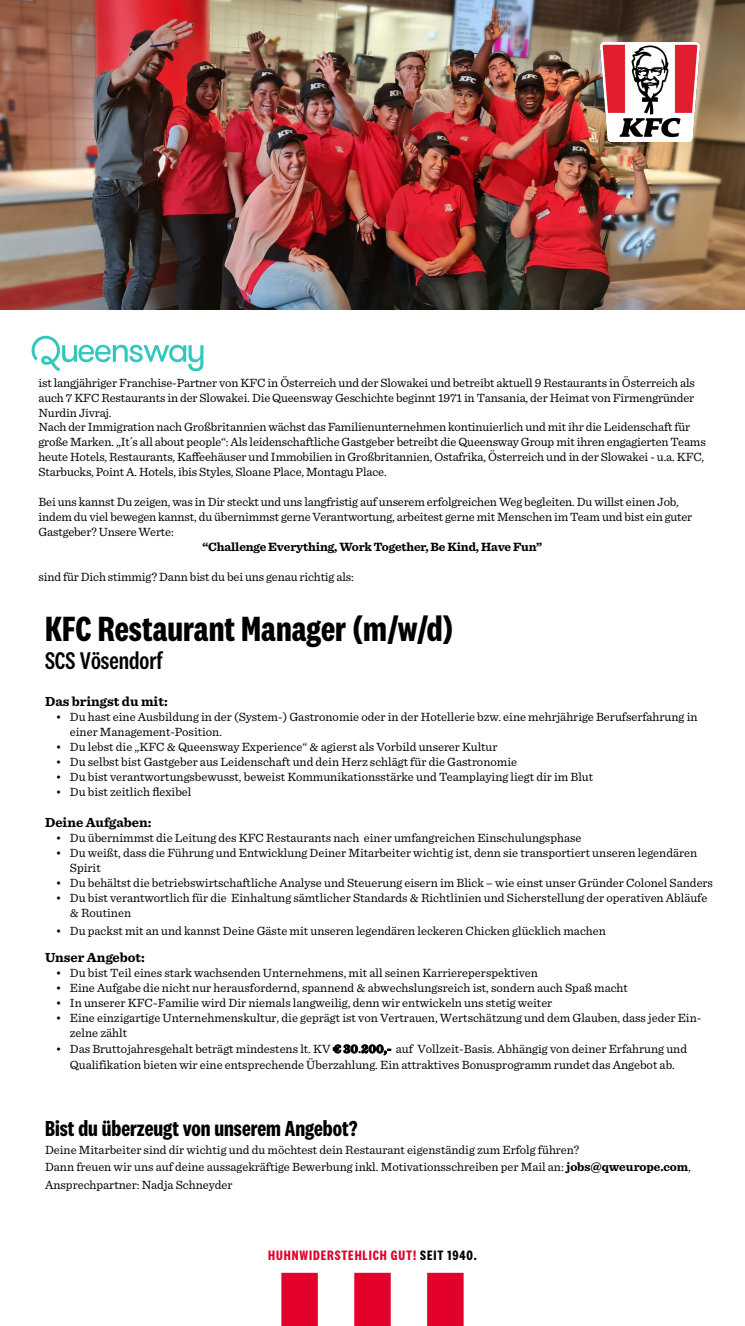
<style>
.page{position:relative;width:745px;height:1326px;background:#fff}
.page>*{position:absolute;margin:0;border:0;box-sizing:border-box;transform-origin:0 0}
.t1{font:700 36.25px "National 2 Condensed";color:#000}
.t2{font:500 25px "National 2 Condensed";color:#000}
.t3{font:700 22.5px "National 2 Condensed";color:#000}
.t4{font:700 14.12px "National 2 Condensed";letter-spacing:.065em;color:#e3002b}
.t5{font:700 13.75px "Sentinel";color:#000}
.t6{font:12.5px/15px "Sentinel";color:#000}
.t7{font:700 12.5px "Sentinel";letter-spacing:-.01em;color:#000}
.s1{font-weight:700}
.s2{color:#000}
</style>
<div class="page">
<img style="left:0;top:0;width:744px;height:310px">
<img style="left:600px;top:43px;width:99px;height:99px">
<img style="left:31px;top:335px;width:173px;height:37px">
<svg style="left:281px;top:1272px;width:182px;height:53px"></svg>
<p class="t6" style="left:38px;top:374px;width:668px">ist langjähriger Franchise-Partner von KFC in Österreich und der Slowakei und betreibt aktuell 9 Restaurants in Österreich als auch 7 KFC Restaurants in der Slowakei. Die Queensway Geschichte beginnt 1971 in Tansania, der Heimat von Firmengründer Nurdin Jivraj.<br>Nach der Immigration nach Großbritannien wächst das Familienunternehmen kontinuierlich und mit ihr die Leidenschaft für große Marken. „It´s all about people“: Als leidenschaftliche Gastgeber betreibt die Queensway Group mit ihren engagierten Teams heute Hotels, Restaurants, Kaffeehäuser und Immobilien in Großbritannien, Ostafrika, Österreich und in der Slowakei - u.a. KFC, Starbucks, Point A. Hotels, ibis Styles, Sloane Place, Montagu Place.</p>
<p class="t6" style="left:38px;top:494px;width:655px">Bei uns kannst Du zeigen, was in Dir steckt und uns langfristig auf unserem erfolgreichen Weg begleiten. Du willst einen Job, indem du viel bewegen kannst, du übernimmst gerne Verantwortung, arbeitest gerne mit Menschen im Team und bist ein guter<br>Gastgeber? Unsere Werte:</p>
<p class="t7" style="left:202px;top:537px;width:341px">“Challenge Everything, Work Together, Be Kind, Have Fun”</p>
<p class="t6" style="left:38px;top:569px;width:316px">sind für Dich stimmig? Dann bist du bei uns genau richtig als:</p>
<h1 class="t1" style="left:45px;top:608px;width:409px">KFC Restaurant Manager (m/w/d)</h1>
<h2 class="t2" style="left:45px;top:646px;width:119px">SCS Vösendorf</h2>
<p class="t5" style="left:45px;top:690px;width:124px">Das bringst du mit:</p>
<p class="t6" style="left:70px;top:708px;width:628px;text-indent:-14px">• Du hast eine Ausbildung in der (System-) Gastronomie oder in der Hotellerie bzw. eine mehrjährige Berufserfahrung in einer Management-Position.</p>
<p class="t6" style="left:56px;top:738px;width:443px">• Du lebst die „KFC &amp; Queensway Experience“ &amp; agierst als Vorbild unserer Kultur</p>
<p class="t6" style="left:56px;top:753px;width:462px">• Du selbst bist Gastgeber aus Leidenschaft und dein Herz schlägt für die Gastronomie</p>
<p class="t6" style="left:56px;top:768px;width:538px">• Du bist verantwortungsbewusst, beweist Kommunikationsstärke und Teamplaying liegt dir im Blut</p>
<p class="t6" style="left:56px;top:783px;width:137px">• Du bist zeitlich flexibel</p>
<p class="t5" style="left:45px;top:811px;width:108px">Deine Aufgaben:</p>
<p class="t6" style="left:56px;top:829px;width:527px">• Du übernimmst die Leitung des KFC Restaurants nach einer umfangreichen Einschulungsphase</p>
<p class="t6" style="left:70px;top:844px;width:628px;text-indent:-14px">• Du weißt, dass die Führung und Entwicklung Deiner Mitarbeiter wichtig ist, denn sie transportiert unseren legendären<br>Spirit</p>
<p class="t6" style="left:56px;top:874px;width:658px">• Du behältst die betriebswirtschaftliche Analyse und Steuerung eisern im Blick – wie einst unser Gründer Colonel Sanders</p>
<p class="t6" style="left:70px;top:889px;width:638px;text-indent:-14px">• Du bist verantwortlich für die Einhaltung sämtlicher Standards &amp; Richtlinien und Sicherstellung der operativen Abläufe &amp; Routinen</p>
<p class="t6" style="left:56px;top:922px;width:551px">• Du packst mit an und kannst Deine Gäste mit unseren legendären leckeren Chicken glücklich machen</p>
<p class="t5" style="left:45px;top:946px;width:101px">Unser Angebot:</p>
<p class="t6" style="left:56px;top:964px;width:483px">• Du bist Teil eines stark wachsenden Unternehmens, mit all seinen Karriereperspektiven</p>
<p class="t6" style="left:56px;top:979px;width:573px">• Eine Aufgabe die nicht nur herausfordernd, spannend &amp; abwechslungsreich ist, sondern auch Spaß macht</p>
<p class="t6" style="left:56px;top:994px;width:498px">• In unserer KFC-Familie wird Dir niemals langweilig, denn wir entwickeln uns stetig weiter</p>
<p class="t6" style="left:70px;top:1009px;width:632px;text-indent:-14px">• Eine einzigartige Unternehmenskultur, die geprägt ist von Vertrauen, Wertschätzung und dem Glauben, dass jeder Ein&shy;zelne zählt</p>
<p class="t6" style="left:56px;top:1039px;width:632px;line-height:16.5px;text-align:center">• Das Bruttojahresgehalt beträgt mindestens lt. KV <span class="s1">€ 30.200,-</span> auf Vollzeit-Basis. Abhängig von deiner Erfahrung und<br>Qualifikation bieten wir eine entsprechende Überzahlung. Ein attraktives Bonusprogramm rundet das Angebot ab.</p>
<h3 class="t3" style="left:45px;top:1116px;width:314px">Bist du überzeugt von unserem Angebot?</h3>
<p class="t6" style="left:45px;top:1140px;width:647px;line-height:17.5px">Deine Mitarbeiter sind dir wichtig und du möchtest dein Restaurant eigenständig zum Erfolg führen?<br>Dann freuen wir uns auf deine aussagekräftige Bewerbung inkl. Motivationsschreiben per Mail an: <span class="s1">jobs@qweurope.com</span>,<br>Ansprechpartner: Nadja Schneyder</p>
<p class="t4" style="left:268px;top:1247px;width:210px">HUHNWIDERSTEHLICH GUT! <span class="s2">SEIT 1940.</span></p>
</div>
